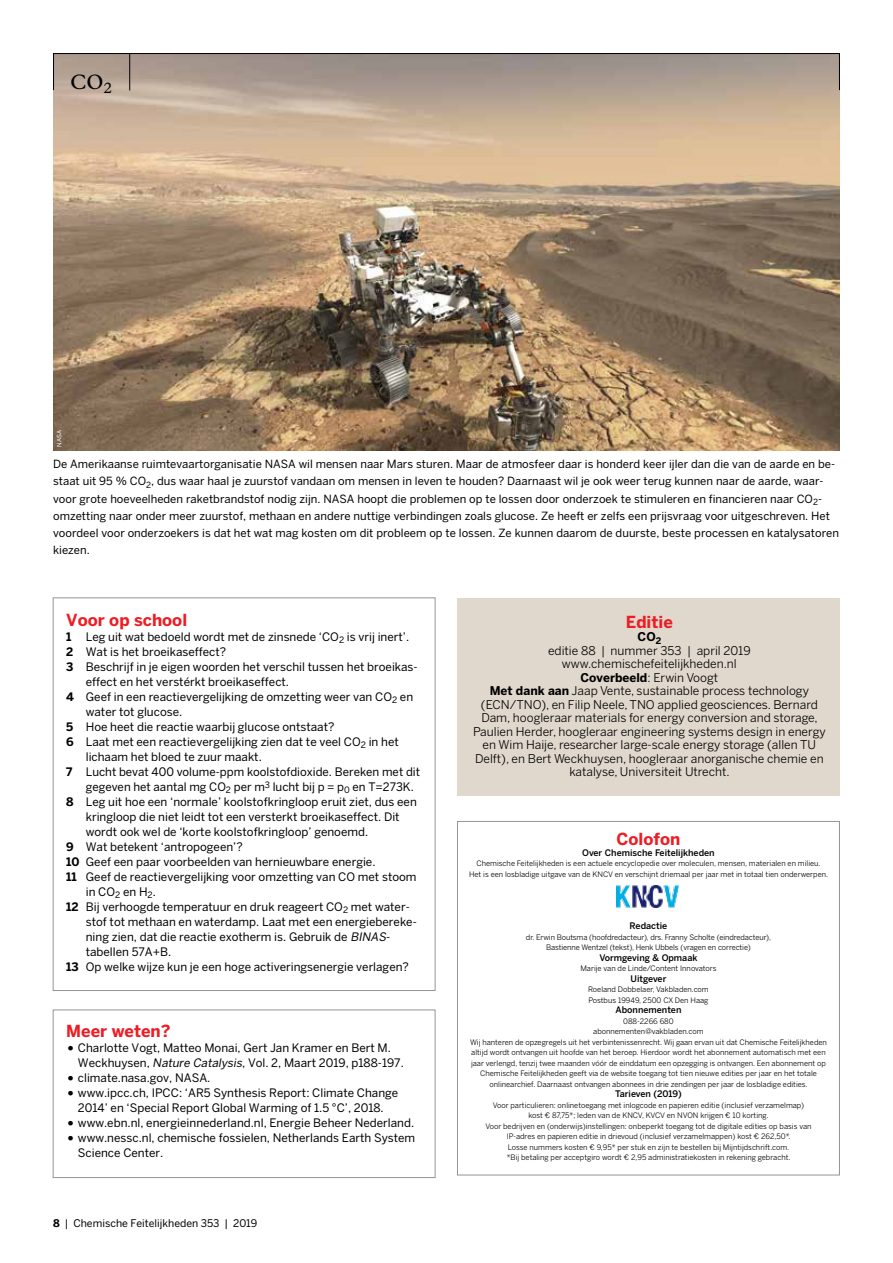
<style>
.page{position:relative;width:893px;height:1263px;background:#fff}
.page>*{position:absolute;margin:0;border:0;box-sizing:border-box;transform-origin:0 0}
.t1{font:21px "Plantin Std";color:#000}
.t2{font:700 16.5px "Benton Sans";color:#ed1d24}
.t3{font:12px/13.5px "Benton Sans";color:#000;text-align:center}
.t4{font:11.7px/15px "Benton Sans";color:#000}
.t5{font:11.25px/17.2px "Benton Sans";color:#000}
.t6{font:10.5px "Benton Sans";color:#000}
.t7{font:500 9px "Benton Sans";color:#000}
.t8{font:7.5px/10.5px "Benton Sans";color:#000;text-align:center}
.t9{font:6px "Benton Sans";color:#fff}
.s1{font-weight:700}
.s2{font-style:italic}
.s3{font-size:19.5px}
</style>
<div class="page">
<div style="left:457px;top:598px;width:383px;height:198px;background:#e0d8cd"></div>
<img style="left:53px;top:55px;width:787px;height:396px">
<img style="left:616px;top:886px;width:62px;height:21px">
<div style="left:53px;top:597px;width:382px;height:394px;border:1px solid #939598"></div>
<hr style="left:129px;top:54px;width:1px;height:36px;background:#000">
<div style="left:457px;top:821px;width:383px;height:354px;border:1px solid #939598"></div>
<div style="left:53px;top:1009px;width:382px;height:169px;border:1px solid #939598"></div>
<div style="left:53px;top:53px;width:787px;height:37px;border:1px solid #000"></div>
<h1 class="t1" style="left:70px;top:69px;width:44px">CO<sub>2</sub></h1>
<p class="t9" style="left:56px;top:446px;width:18px;rotate:-90deg">NASA</p>
<p class="t5" style="left:53px;top:455px;width:787px">De Amerikaanse ruimtevaartorganisatie NASA wil mensen naar Mars sturen. Maar de atmosfeer daar is honderd keer ijler dan die van de aarde en be&shy;staat uit 95 % CO<sub>2</sub>, dus waar haal je zuurstof vandaan om mensen in leven te houden? Daarnaast wil je ook weer terug kunnen naar de aarde, waar&shy;voor grote hoeveelheden raketbrandstof nodig zijn. NASA hoopt die problemen op te lossen door onderzoek te stimuleren en financieren naar CO<sub>2</sub>- omzetting naar onder meer zuurstof, methaan en andere nuttige verbindingen zoals glucose. Ze heeft er zelfs een prijsvraag voor uitgeschreven. Het voordeel voor onderzoekers is dat het wat mag kosten om dit probleem op te lossen. Ze kunnen daarom de duurste, beste processen en katalysatoren kiezen.</p>
<h2 class="t2" style="left:66px;top:610px;width:122px">Voor op school</h2>
<p class="t4" style="left:66px;top:629px;width:344px"><span class="s1">1</span> Leg uit wat bedoeld wordt met de zinsnede ‘CO<sub>2</sub> is vrij inert’.</p>
<p class="t4" style="left:66px;top:644px;width:161px"><span class="s1">2</span> Wat is het broeikaseffect?</p>
<p class="t4" style="left:66px;top:659px;width:353px"><span class="s1">3</span> Beschrijf in je eigen woorden het verschil tussen het broeikas-</p>
<p class="t4" style="left:86px;top:674px;width:205px">effect en het verstérkt broeikaseffect.</p>
<p class="t4" style="left:66px;top:689px;width:348px"><span class="s1">4</span> Geef in een reactievergelijking de omzetting weer van CO<sub>2</sub> en</p>
<p class="t4" style="left:86px;top:704px;width:98px">water tot glucose.</p>
<p class="t4" style="left:66px;top:719px;width:270px"><span class="s1">5</span> Hoe heet die reactie waarbij glucose ontstaat?</p>
<p class="t4" style="left:66px;top:734px;width:334px"><span class="s1">6</span> Laat met een reactievergelijking zien dat te veel CO<sub>2</sub> in het</p>
<p class="t4" style="left:86px;top:749px;width:178px">lichaam het bloed te zuur maakt.</p>
<p class="t4" style="left:66px;top:764px;width:355px"><span class="s1">7</span> Lucht bevat 400 volume-ppm koolstofdioxide. Bereken met dit</p>
<p class="t4" style="left:86px;top:779px;width:330px">gegeven het aantal mg CO<sub>2</sub> per m<sup>3</sup> lucht bij p = p<sub>0</sub> en T=273K.</p>
<p class="t4" style="left:66px;top:794px;width:352px"><span class="s1">8</span> Leg uit hoe een ‘normale’ koolstofkringloop eruit ziet, dus een</p>
<p class="t4" style="left:86px;top:809px;width:315px">kringloop die niet leidt tot een versterkt broeikaseffect. Dit</p>
<p class="t4" style="left:86px;top:824px;width:284px">wordt ook wel de ‘korte koolstofkringloop’ genoemd.</p>
<p class="t4" style="left:66px;top:839px;width:178px"><span class="s1">9</span> Wat betekent ‘antropogeen’?</p>
<p class="t4" style="left:66px;top:854px;width:311px"><span class="s1">10</span> Geef een paar voorbeelden van hernieuwbare energie.</p>
<p class="t4" style="left:66px;top:869px;width:352px"><span class="s1">11</span> Geef de reactievergelijking voor omzetting van CO met stoom</p>
<p class="t4" style="left:86px;top:884px;width:72px">in CO<sub>2</sub> en H<sub>2</sub>.</p>
<p class="t4" style="left:66px;top:899px;width:345px"><span class="s1">12</span> Bij verhoogde temperatuur en druk reageert CO<sub>2</sub> met water-</p>
<p class="t4" style="left:86px;top:914px;width:333px">stof tot methaan en waterdamp. Laat met een energiebereke-</p>
<p class="t4" style="left:86px;top:929px;width:306px">ning zien, dat die reactie exotherm is. Gebruik de <span class="s2">BINAS</span>-</p>
<p class="t4" style="left:86px;top:944px;width:87px">tabellen 57A+B.</p>
<p class="t4" style="left:66px;top:959px;width:344px"><span class="s1">13</span> Op welke wijze kun je een hoge activeringsenergie verlagen?</p>
<h2 class="t2" style="left:66px;top:1021px;width:106px">Meer weten?</h2>
<p class="t4" style="left:78px;top:1040px;width:327px;text-indent:-12px"><span class="s3">•</span> Charlotte Vogt, Matteo Monai, Gert Jan Kramer en Bert M.<br>Weckhuysen, <span class="s2">Nature Catalysis</span>, Vol. 2, Maart 2019, p188-197.</p>
<p class="t4" style="left:66px;top:1070px;width:146px"><span class="s3">•</span> climate.nasa.gov, NASA.</p>
<p class="t4" style="left:66px;top:1085px;width:333px;text-align:center"><span class="s3">•</span> www.ipcc.ch, IPCC: ‘AR5 Synthesis Report: Climate Change<br>2014’ en ‘Special Report Global Warming of 1.5 °C’, 2018.</p>
<p class="t4" style="left:66px;top:1115px;width:349px"><span class="s3">•</span> www.ebn.nl, energieinnederland.nl, Energie Beheer Nederland.</p>
<p class="t4" style="left:78px;top:1130px;width:339px;text-indent:-12px"><span class="s3">•</span> www.nessc.nl, chemische fossielen, Netherlands Earth System<br>Science Center.</p>
<p class="t6" style="left:53px;top:1217px;width:206px"><span class="s1">8</span> | Chemische Feitelijkheden 353 | 2019</p>
<h2 class="t2" style="left:626px;top:612px;width:49px">Editie</h2>
<p class="t3" style="left:473px;top:630px;width:354px"><span class="s1">CO</span><sub>2<br></sub>editie 88 | nummer 353 | april 2019 www.chemischefeitelijkheden.nl<br><span class="s1">Coverbeeld</span>: Erwin Voogt<br><span class="s1">Met dank aan</span> Jaap Vente, sustainable process technology (ECN/TNO), en Filip Neele, TNO applied geosciences. Bernard Dam, hoogleraar materials for energy conversion and storage, Paulien Herder, hoogleraar engineering systems design in energy en Wim Haije, researcher large-scale energy storage (allen TU Delft), en Bert Weckhuysen, hoogleraar anorganische chemie en katalyse, Universiteit Utrecht.</p>
<h2 class="t2" style="left:616px;top:829px;width:65px">Colofon</h2>
<p class="t7" style="left:582px;top:847px;width:134px">Over Chemische Feitelijkheden</p>
<p class="t8" style="left:469px;top:858px;width:361px">Chemische Feitelijkheden is een actuele encyclopedie over moleculen, mensen, materialen en milieu.<br>Het is een losbladige uitgave van de KNCV en verschijnt driemaal per jaar met in totaal tien onderwerpen.</p>
<p class="t7" style="left:630px;top:921px;width:39px">Redactie</p>
<p class="t8" style="left:526px;top:932px;width:247px">dr. Erwin Boutsma (hoofdredacteur), drs. Franny Scholte (eindredacteur),<br>Bastienne Wentzel (tekst), Henk Ubbels (vragen en correctie)</p>
<p class="t7" style="left:599px;top:952px;width:100px">Vormgeving &amp; Opmaak</p>
<p class="t8" style="left:580px;top:963px;width:138px">Marije van de Linde/Content Innovators</p>
<p class="t7" style="left:630px;top:973px;width:37px">Uitgever</p>
<p class="t8" style="left:588px;top:984px;width:122px;text-align:left">Roeland Dobbelaer, Vakbladen.com<br>Postbus 19949, 2500 CX Den Haag</p>
<p class="t7" style="left:615px;top:1005px;width:67px">Abonnementen</p>
<p class="t8" style="left:470px;top:1016px;width:358px">088-2266 680<br>abonnementen@vakbladen.com<br>Wij hanteren de opzegregels uit het verbintenissenrecht. Wij gaan ervan uit dat Chemische Feitelijkheden altijd wordt ontvangen uit hoofde van het beroep. Hierdoor wordt het abonnement automatisch met een jaar verlengd, tenzij twee maanden vóór de einddatum een opzegging is ontvangen. Een abonnement op Chemische Feitelijkheden geeft via de website toegang tot tien nieuwe edities per jaar en het totale onlinearchief. Daarnaast ontvangen abonnees in drie zendingen per jaar de losbladige edities.</p>
<p class="t7" style="left:615px;top:1089px;width:68px">Tarieven (2019)</p>
<p class="t8" style="left:485px;top:1100px;width:327px">Voor particulieren: onlinetoegang met inlogcode en papieren editie (inclusief verzamelmap) kost € 87,75*; leden van de KNCV, KVCV en NVON krijgen € 10 korting.<br>Voor bedrijven en (onderwijs)instellingen: onbeperkt toegang tot de digitale edities op basis van IP-adres en papieren editie in drievoud (inclusief verzamelmappen) kost € 262,50*.<br>Losse nummers kosten € 9,95* per stuk en zijn te bestellen bij Mijntijdschrift.com.<br>*Bij betaling per acceptgiro wordt € 2,95 administratiekosten in rekening gebracht.</p>
</div>
